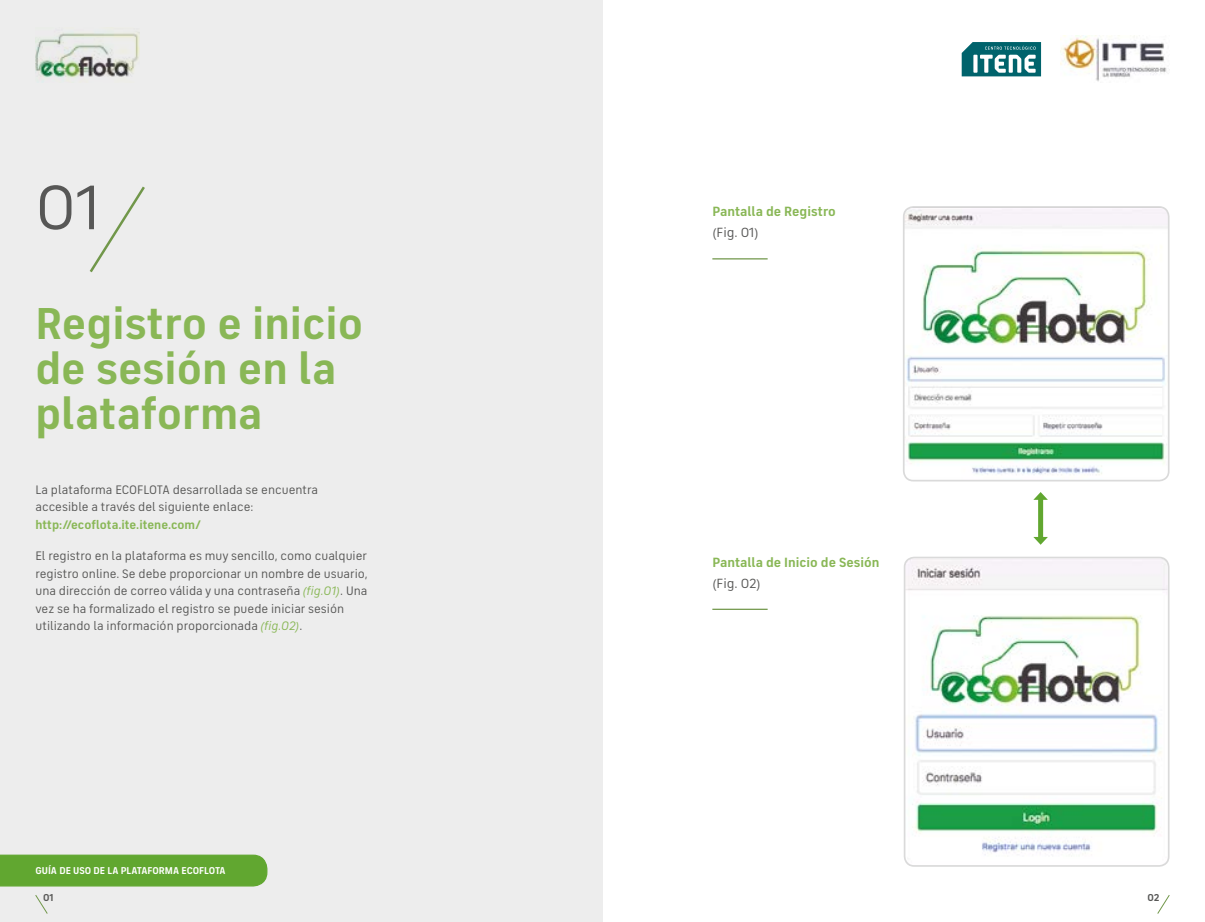
<style>
.page{position:relative;width:1205px;height:922px;background:#fff}
.page>*{position:absolute;margin:0;border:0;box-sizing:border-box;transform-origin:0 0}
.t1{font:63.75px "FS Industrie";color:#575756}
.t2{font:700 45px/45px "FS Industrie";color:#89b756}
.t3{font:700 13.5px "FS Industrie";color:#89b756}
.t4{font:13.5px "FS Industrie";color:#575756}
.t5{font:12.5px/17.5px "FS Industrie";color:#575756}
.t6{font:700 12.5px "FS Industrie";color:#89b756}
.t7{font:700 10.12px "FS Industrie";color:#575756}
.t8{font:700 10px "FS Industrie";color:#fff}
.s1{font-style:italic;color:#89b756}
</style>
<div class="page">
<div style="left:0;top:0;width:602px;height:921px;background:#ededed"></div>
<div style="left:0;top:854px;width:267px;height:32px;background:#61a730"></div>
<img style="left:35px;top:31px;width:105px;height:51px">
<img style="left:1060px;top:35px;width:107px;height:47px">
<svg style="left:961px;top:42px;width:81px;height:35px"></svg>
<svg style="left:961px;top:42px;width:80px;height:34px"></svg>
<svg style="left:89px;top:186px;width:56px;height:87px"></svg>
<img style="left:904px;top:559px;width:264px;height:306px">
<div style="left:904px;top:556px;width:265px;height:310px;border:2px solid #dadada;border-radius:10px"></div>
<img style="left:906px;top:209px;width:262px;height:271px">
<div style="left:903px;top:206px;width:266px;height:275px;border:2px solid #dadada;border-radius:10px"></div>
<div style="left:1038px;top:497px;width:5px;height:42px;background:#61a730"></div>
<svg style="left:1034px;top:492px;width:13px;height:7px"></svg>
<svg style="left:1033px;top:537px;width:15px;height:7px"></svg>
<hr style="left:712px;top:258px;width:55px;height:1px;background:#71974a">
<hr style="left:712px;top:608px;width:55px;height:1px;background:#71974a">
<svg style="left:1157px;top:895px;width:13px;height:19px"></svg>
<svg style="left:35px;top:895px;width:13px;height:19px"></svg>
<h1 class="t1" style="left:35px;top:170px;width:66px">01</h1>
<h2 class="t2" style="left:35px;top:301px;width:329px">Registro e inicio de sesión en la plataforma</h2>
<p class="t5" style="left:35px;top:480px;width:284px">La plataforma ECOFLOTA desarrollada se encuentra accesible a través del siguiente enlace:</p>
<p class="t6" style="left:35px;top:516px;width:167px">http://ecoflota.ite.itene.com/</p>
<p class="t5" style="left:35px;top:547px;width:334px">El registro en la plataforma es muy sencillo, como cualquier registro online. Se debe proporcionar un nombre de usuario, una dirección de correo válida y una contraseña <span class="s1">(fig.01)</span>. Una vez se ha formalizado el registro se puede iniciar sesión utilizando la información proporcionada <span class="s1">(fig.02)</span>.</p>
<p class="t8" style="left:35px;top:864px;width:192px">GUÍA DE USO DE LA PLATAFORMA ECOFLOTA</p>
<p class="t3" style="left:712px;top:203px;width:125px">Pantalla de Registro</p>
<p class="t4" style="left:712px;top:225px;width:48px">(Fig. 01)</p>
<p class="t3" style="left:712px;top:554px;width:169px">Pantalla de Inicio de Sesión</p>
<p class="t4" style="left:712px;top:575px;width:50px">(Fig. 02)</p>
<p class="t7" style="left:43px;top:891px;width:12px">01</p>
<p class="t7" style="left:1147px;top:891px;width:13px">02</p>
</div>
